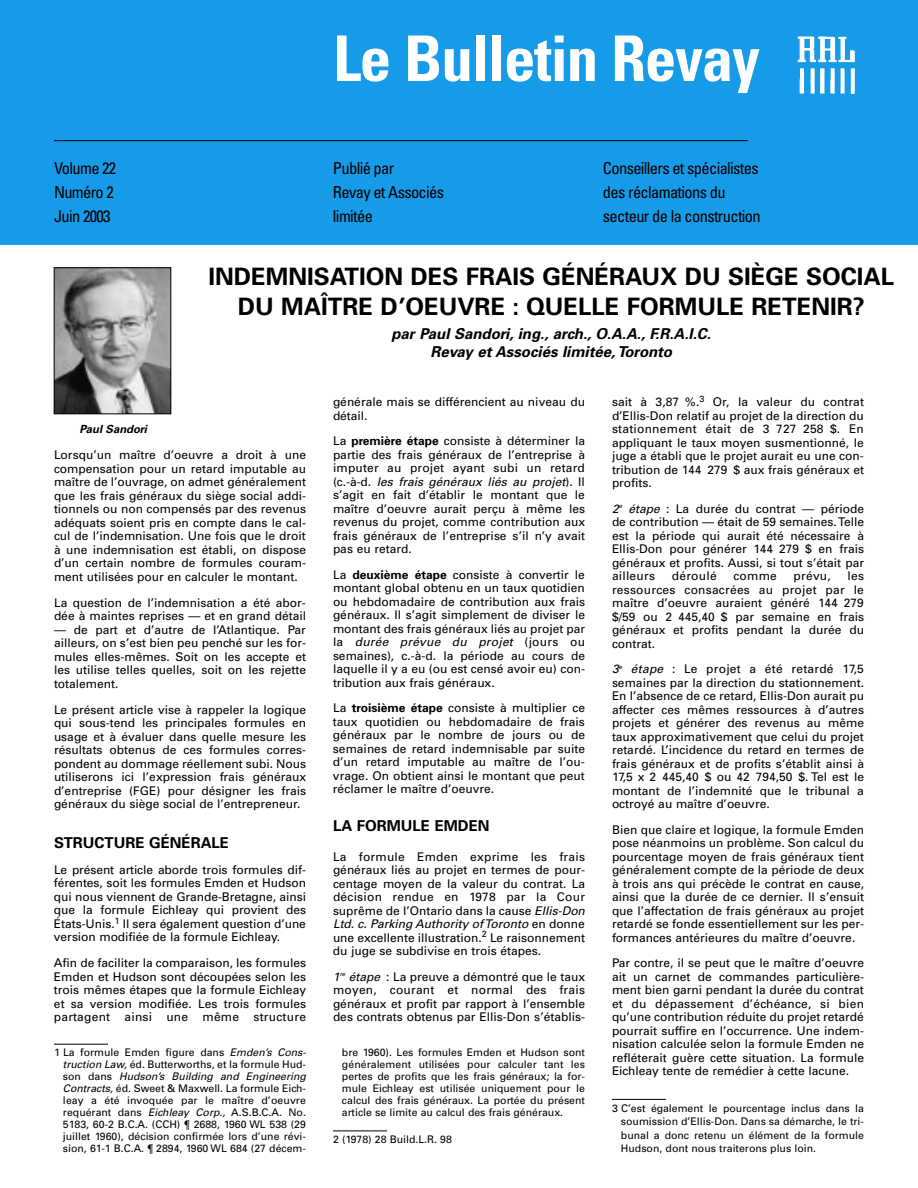
<style>
.page{position:relative;width:918px;height:1188px;background:#fff}
.page>*{position:absolute;margin:0;border:0;box-sizing:border-box;transform-origin:0 0}
.t1{font:700 condensed 63px "Univers";letter-spacing:-.02em;color:#fff}
.t2{font:700 24px/30px "Univers";color:#000;text-align:center}
.t3{font:condensed 16.5px "Univers";letter-spacing:-.04em;color:#000}
.t4{font:italic 700 15px/18px "Univers";color:#000;text-align:center}
.t5{font:700 15px "Univers";color:#000}
.t6{font:12px/13.5px "Univers";color:#000;text-align:justify}
.t7{font:12px "Univers";letter-spacing:.02em;color:#000}
.t8{font:italic 700 11.25px "Univers";color:#000}
.t9{font:10.5px/12px "Univers";color:#000;text-align:justify}
.s1{font-weight:700}
.s2{font-style:italic}
</style>
<div class="page">
<div style="left:0;top:0;width:918px;height:244px;background:#169be9"></div>
<hr style="left:54px;top:140px;width:694px;height:1px;background:#000">
<img style="left:797px;top:36px;width:58px;height:58px">
<img style="left:56px;top:270px;width:113px;height:142px">
<div style="left:54px;top:268px;width:117px;height:146px;border:1px solid #000"></div>
<hr style="left:612px;top:1099px;width:54px;height:1px;background:#000">
<hr style="left:54px;top:1044px;width:54px;height:1px;background:#000">
<hr style="left:333px;top:1131px;width:54px;height:1px;background:#000">
<h1 class="t1" style="left:333px;top:36px;width:429px">Le Bulletin Revay</h1>
<h3 class="t3" style="left:54px;top:162px;width:64px">Volume 22</h3>
<h3 class="t3" style="left:333px;top:162px;width:63px">Publié par</h3>
<h3 class="t3" style="left:603px;top:162px;width:157px">Conseillers et spécialistes</h3>
<h3 class="t3" style="left:54px;top:186px;width:61px">Numéro 2</h3>
<h3 class="t3" style="left:333px;top:186px;width:113px">Revay et Associés</h3>
<h3 class="t3" style="left:603px;top:186px;width:124px">des réclamations du</h3>
<h3 class="t3" style="left:54px;top:210px;width:58px">Juin 2003</h3>
<h3 class="t3" style="left:333px;top:210px;width:42px">limitée</h3>
<h3 class="t3" style="left:603px;top:210px;width:159px">secteur de la construction</h3>
<h2 class="t2" style="left:208px;top:264px;width:687px">INDEMNISATION DES FRAIS GÉNÉRAUX DU SIÈGE SOCIAL<br>DU MAÎTRE D’OEUVRE : QUELLE FORMULE RETENIR?</h2>
<p class="t4" style="left:391px;top:326px;width:321px">par Paul Sandori, ing., arch., O.A.A., F.R.A.I.C.<br>Revay et Associés limitée,Toronto</p>
<p class="t8" style="left:79px;top:425px;width:69px">Paul Sandori</p>
<p class="t6" style="left:54px;top:450px;width:254px">Lorsqu’un maître d’oeuvre a droit à une compensation pour un retard imputable au maître de l’ouvrage, on admet généralement que les frais généraux du siège social addi&shy;tionnels ou non compensés par des revenus adéquats soient pris en compte dans le cal&shy;cul de l’indemnisation. Une fois que le droit à une indemnisation est établi, on dispose d’un certain nombre de formules couram&shy;ment utilisées pour en calculer le montant.</p>
<p class="t6" style="left:54px;top:597px;width:254px">La question de l’indemnisation a été abor&shy;dée à maintes reprises — et en grand détail</p>
<p class="t6" style="left:54px;top:624px;width:254px">— de part et d’autre de l’Atlantique. Par ailleurs, on s’est bien peu penché sur les for&shy;mules elles-mêmes. Soit on les accepte et les utilise telles quelles, soit on les rejette totalement.</p>
<p class="t6" style="left:54px;top:704px;width:254px">Le présent article vise à rappeler la logique qui sous-tend les principales formules en usage et à évaluer dans quelle mesure les résultats obtenus de ces formules corres&shy;pondent au dommage réellement subi. Nous utiliserons ici l’expression frais généraux d’entreprise (FGE) pour désigner les frais généraux du siège social de l’entrepreneur.</p>
<p class="t5" style="left:54px;top:837px;width:177px">STRUCTURE GÉNÉRALE</p>
<p class="t6" style="left:54px;top:864px;width:254px">Le présent article aborde trois formules dif&shy;férentes, soit les formules Emden et Hudson qui nous viennent de Grande-Bretagne, ainsi que la formule Eichleay qui provient des États-Unis.<sup>1</sup> Il sera également question d’une version modifiée de la formule Eichleay.</p>
<p class="t6" style="left:54px;top:957px;width:254px">Afin de faciliter la comparaison, les formules Emden et Hudson sont découpées selon les trois mêmes étapes que la formule Eichleay et sa version modifiée. Les trois formules partagent ainsi une même structure</p>
<p class="t6" style="left:333px;top:396px;width:254px">générale mais se différencient au niveau du détail.</p>
<p class="t6" style="left:333px;top:435px;width:254px">La <span class="s1">première étape</span> consiste à déterminer la partie des frais généraux de l’entreprise à imputer au projet ayant subi un retard (c.-à-d. <span class="s2">les frais généraux liés au projet</span>). Il s’agit en fait d’établir le montant que le maître d’oeuvre aurait perçu à même les revenus du projet, comme contribution aux frais généraux de l’entreprise s’il n’y avait pas eu retard.</p>
<p class="t6" style="left:333px;top:569px;width:254px">La <span class="s1">deuxième étape</span> consiste à convertir le montant global obtenu en un taux quotidien ou hebdomadaire de contribution aux frais généraux. Il s’agit simplement de diviser le montant des frais généraux liés au projet par la <span class="s2">durée prévue du projet</span> (jours ou semaines), c.-à-d. la période au cours de laquelle il y a eu (ou est censé avoir eu) con&shy;tribution aux frais généraux.</p>
<p class="t6" style="left:333px;top:702px;width:254px">La <span class="s1">troisième étape</span> consiste à multiplier ce taux quotidien ou hebdomadaire de frais généraux par le nombre de jours ou de semaines de retard indemnisable par suite d’un retard imputable au maître de l’ou&shy;vrage. On obtient ainsi le montant que peut réclamer le maître d’oeuvre.</p>
<p class="t5" style="left:333px;top:820px;width:158px">LA FORMULE EMDEN</p>
<p class="t6" style="left:333px;top:851px;width:254px">La formule Emden exprime les frais généraux liés au projet en termes de pour&shy;centage moyen de la valeur du contrat. La décision rendue en 1978 par la Cour suprême de l’Ontario dans la cause <span class="s2">Ellis-Don Ltd. c. Parking Authority of Toronto</span> en donne une excellente illustration.<sup>2</sup> Le raisonnement du juge se subdivise en trois étapes.</p>
<p class="t6" style="left:333px;top:971px;width:254px"><span class="s2">1</span><sup>re</sup> <span class="s2">étape</span> : La preuve a démontré que le taux moyen, courant et normal des frais généraux et profit par rapport à l’ensemble des contrats obtenus par Ellis-Don s’établis-</p>
<p class="t9" style="left:63px;top:1048px;width:245px;text-indent:-9px">1 La formule Emden figure dans <span class="s2">Emden’s Cons&shy;truction Law,</span> éd. Butterworths, et la formule Hud&shy;son dans <span class="s2">Hudson’s Building and Engineering Contracts,</span> éd. Sweet &amp; Maxwell. La formule Eich&shy;leay a été invoquée par le maître d’oeuvre requérant dans <span class="s2">Eichleay Corp.,</span> A.S.B.C.A. No.<br>5183, 60-2 B.C.A. (CCH) ¶ 2688, 1960 WL 538 (29 juillet 1960), décision confirmée lors d’une révi&shy;sion, 61-1 B.C.A. ¶ 2894, 1960 WL 684 (27 décem-</p>
<p class="t9" style="left:342px;top:1047px;width:245px">bre 1960). Les formules Emden et Hudson sont généralement utilisées pour calculer tant les pertes de profits que les frais généraux; la for&shy;mule Eichleay est utilisée uniquement pour le calcul des frais généraux. La portée du présent article se limite au calcul des frais généraux.</p>
<p class="t9" style="left:333px;top:1134px;width:120px">2 (1978) 28 Build.L.R. 98</p>
<p class="t6" style="left:612px;top:396px;width:254px">sait à 3,87 %.<sup>3</sup> Or, la valeur du contrat d’Ellis-Don relatif au projet de la direction du stationnement était de 3 727 258 $. En appliquant le taux moyen susmentionné, le juge a établi que le projet aurait eu une con&shy;tribution de 144 279 $ aux frais généraux et profits.</p>
<p class="t6" style="left:612px;top:503px;width:254px"><span class="s2">2</span><sup>e</sup> <span class="s2">étape</span> : La durée du contrat — période de contribution — était de 59 semaines. Telle est la période qui aurait été nécessaire à Ellis-Don pour générer 144 279 $ en frais généraux et profits. Aussi, si tout s’était par ailleurs</p>
<p class="t6" style="left:612px;top:570px;width:254px;text-indent:236px">les ressources consacrées au projet par le maître d’oeuvre auraient généré 144 279 $/59 ou 2 445,40 $ par semaine en frais généraux et profits pendant la durée du contrat.</p>
<p class="t6" style="left:612px;top:663px;width:254px"><span class="s2">3</span><sup>e</sup> <span class="s2">étape</span> : Le projet a été retardé 17,5 semaines par la direction du stationnement.<br>En l’absence de ce retard, Ellis-Don aurait pu affecter ces mêmes ressources à d’autres projets et générer des revenus au même taux approximativement que celui du projet retardé. L’incidence du retard en termes de frais généraux et de profits s’établit ainsi à 17,5 x 2 445,40 $ ou 42 794,50 $. Tel est le montant de l’indemnité que le tribunal a octroyé au maître d’oeuvre.</p>
<p class="t6" style="left:612px;top:824px;width:254px">Bien que claire et logique, la formule Emden pose néanmoins un problème. Son calcul du pourcentage moyen de frais généraux tient généralement compte de la période de deux à trois ans qui précède le contrat en cause, ainsi que la durée de ce dernier. Il s’ensuit que l’affectation de frais généraux au projet retardé se fonde essentiellement sur les per&shy;formances antérieures du maître d’oeuvre.</p>
<p class="t6" style="left:612px;top:957px;width:254px">Par contre, il se peut que le maître d’oeuvre ait un carnet de commandes particulière&shy;ment bien garni pendant la durée du contrat et du dépassement d’échéance, si bien qu’une contribution réduite du projet retardé pourrait suffire en l’occurrence. Une indem&shy;nisation calculée selon la formule Emden ne refléterait guère cette situation. La formule Eichleay tente de remédier à cette lacune.</p>
<p class="t7" style="left:672px;top:572px;width:46px">déroulé</p>
<p class="t6" style="left:733px;top:570px;width:45px">comme</p>
<p class="t6" style="left:794px;top:570px;width:39px">prévu,</p>
<p class="t9" style="left:621px;top:1102px;width:245px;line-height:13.5px;text-indent:-9px">3 C’est également le pourcentage inclus dans la soumission d’Ellis-Don. Dans sa démarche, le tri&shy;bunal a donc retenu un élément de la formule Hudson, dont nous traiterons plus loin.</p>
</div>
